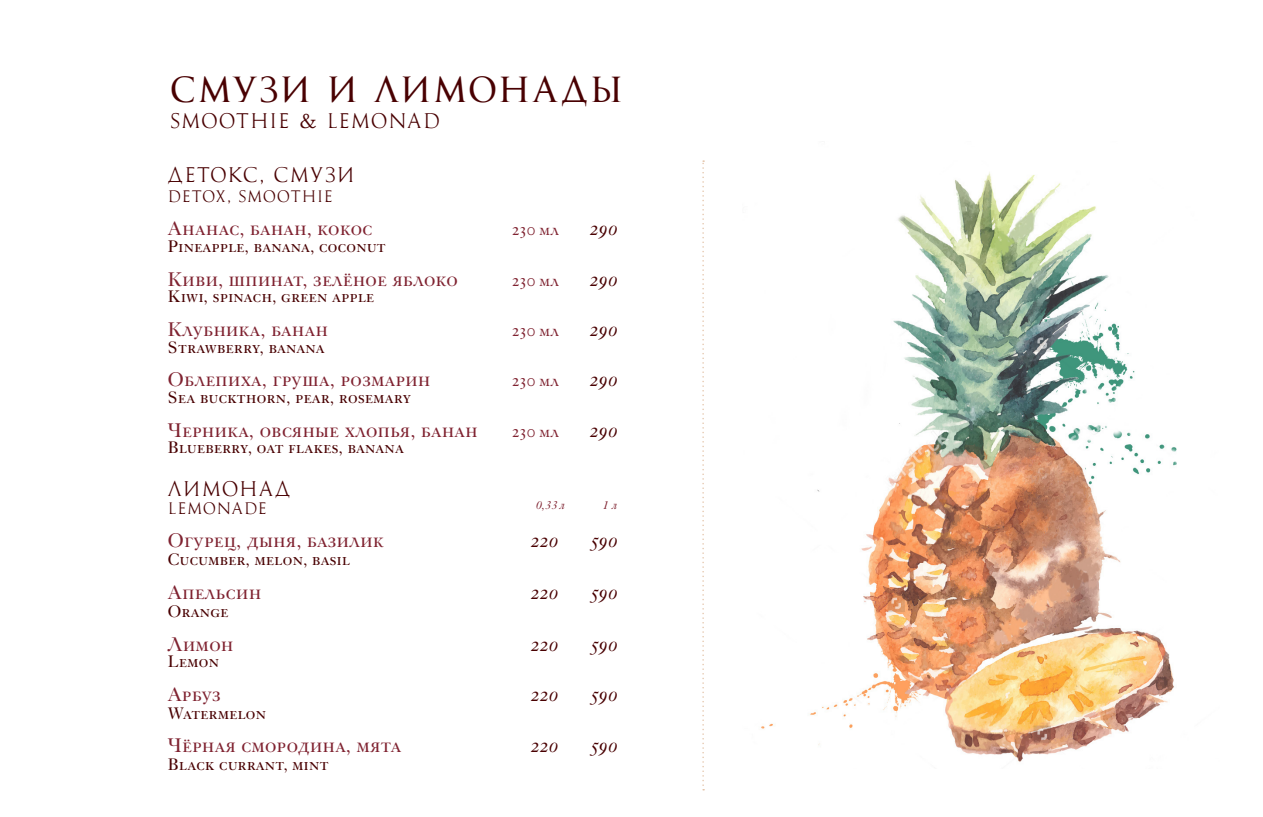
<style>
.page{position:relative;width:1263px;height:817px;background:#fff}
.page>*{position:absolute;margin:0;border:0;box-sizing:border-box;transform-origin:0 0}
.t1{font:500 36px "Goudy Trajan";letter-spacing:.06em;color:#490102}
.t2{font:21px "Goudy Trajan";letter-spacing:.045em;color:#490102}
.t3{font:19.5px "Kis SCCBT";letter-spacing:.025em;color:#7f2230}
.t4{font:italic 19.5px "Kis OSCBT";letter-spacing:-.015em;color:#490102}
.t5{font:16.5px "Kis SCCBT";letter-spacing:.025em;color:#490102}
.t6{font:16.5px "Kis OSCBT";letter-spacing:.005em;color:#7f2230}
.t7{font:16.5px "Goudy Trajan";letter-spacing:.05em;color:#490102}
.t8{font:italic 12px "Kis CBT";color:#7f2230}
.s1{font-family:"Journal C"}
</style>
<div class="page">
<svg style="left:702px;top:160px;width:2px;height:630px"></svg>
<img style="left:761px;top:172px;width:416px;height:590px">
<h1 class="t1" style="left:170px;top:68px;width:454px">Смузи и лимонады</h1>
<p class="t2" style="left:170px;top:108px;width:271px">SMOOTHIE <span class="s1">&amp;</span> LEMONAD</p>
<p class="t2" style="left:168px;top:162px;width:188px">ДЕТОКС, СМУЗИ</p>
<p class="t7" style="left:168px;top:186px;width:166px">DETOX, SMOOTHIE</p>
<p class="t3" style="left:168px;top:217px;width:206px">Ананас, банан, кокос</p>
<p class="t6" style="left:512px;top:220px;width:49px">230 мл</p>
<p class="t4" style="left:590px;top:217px;width:30px">290</p>
<p class="t5" style="left:168px;top:236px;width:219px">Pineapple, banana, coconut</p>
<p class="t3" style="left:168px;top:267px;width:291px">Киви, шпинат, зелёное яблоко</p>
<p class="t6" style="left:512px;top:270px;width:49px">230 мл</p>
<p class="t4" style="left:590px;top:267px;width:30px">290</p>
<p class="t5" style="left:168px;top:286px;width:208px">Kiwi, spinach, green apple</p>
<p class="t3" style="left:168px;top:317px;width:161px">Клубника, банан</p>
<p class="t6" style="left:512px;top:320px;width:49px">230 мл</p>
<p class="t4" style="left:590px;top:318px;width:30px">290</p>
<p class="t5" style="left:168px;top:337px;width:158px">Strawberry, banana</p>
<p class="t3" style="left:168px;top:368px;width:264px">Облепиха, груша, розмарин</p>
<p class="t6" style="left:512px;top:370px;width:49px">230 мл</p>
<p class="t4" style="left:590px;top:368px;width:30px">290</p>
<p class="t5" style="left:168px;top:387px;width:245px">Sea buckthorn, pear, rosemary</p>
<p class="t3" style="left:168px;top:418px;width:311px">Черника, овсяные хлопья, банан</p>
<p class="t6" style="left:512px;top:421px;width:49px">230 мл</p>
<p class="t4" style="left:590px;top:418px;width:30px">290</p>
<p class="t5" style="left:168px;top:437px;width:237px">Blueberry, oat flakes, banana</p>
<p class="t2" style="left:168px;top:476px;width:124px">ЛИМОНАД</p>
<p class="t7" style="left:168px;top:498px;width:100px">LEMONADE</p>
<p class="t3" style="left:168px;top:529px;width:218px">Огурец, дыня, базилик</p>
<p class="t4" style="left:531px;top:529px;width:29px">220</p>
<p class="t4" style="left:591px;top:529px;width:29px">590</p>
<p class="t5" style="left:168px;top:549px;width:183px">Cucumber, melon, basil</p>
<p class="t3" style="left:168px;top:580px;width:95px">Апельсин</p>
<p class="t4" style="left:531px;top:580px;width:29px">220</p>
<p class="t4" style="left:591px;top:580px;width:29px">590</p>
<p class="t5" style="left:168px;top:601px;width:62px">Orange</p>
<p class="t3" style="left:168px;top:632px;width:67px">Лимон</p>
<p class="t4" style="left:531px;top:632px;width:29px">220</p>
<p class="t4" style="left:591px;top:632px;width:29px">590</p>
<p class="t5" style="left:168px;top:651px;width:53px">Lemon</p>
<p class="t3" style="left:168px;top:682px;width:54px">Арбуз</p>
<p class="t4" style="left:531px;top:682px;width:29px">220</p>
<p class="t4" style="left:591px;top:682px;width:29px">590</p>
<p class="t5" style="left:168px;top:703px;width:100px">Watermelon</p>
<p class="t3" style="left:168px;top:733px;width:235px">Чёрная смородина, мята</p>
<p class="t4" style="left:531px;top:734px;width:29px">220</p>
<p class="t4" style="left:591px;top:734px;width:29px">590</p>
<p class="t5" style="left:168px;top:754px;width:162px">Black currant, mint</p>
<p class="t8" style="left:536px;top:498px;width:30px">0,33 л</p>
<p class="t8" style="left:603px;top:498px;width:16px">1 л</p>
</div>
